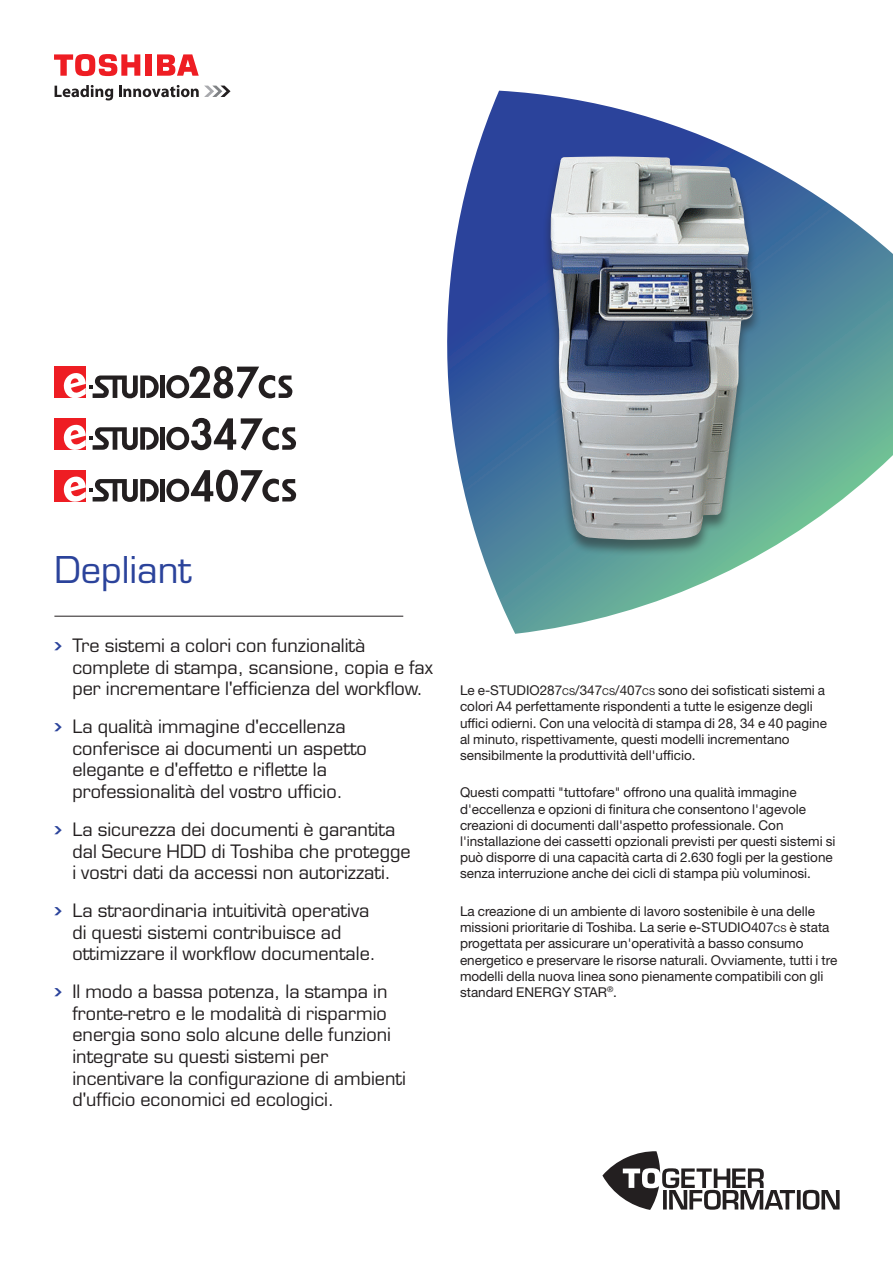
<style>
.page{position:relative;width:893px;height:1263px;background:#fff}
.page>*{position:absolute;margin:0;border:0;box-sizing:border-box;transform-origin:0 0}
.Collateral_type{font:36px "Eurostile LT Std";color:#2b439b}
.Highlight_bullets_BL{font:18px/21.6px "Eurostile LT Std";color:#231f20}
.Main_text_BLACK{font:13.5px/16.2px "Helvetica Neue LT Std";color:#231f20}
.s1{font-family:"Chevron";font-size:21px;color:#2b439b}
.s2{font-size:9.45px}
</style>
<div class="page">
<svg style="left:55px;top:85px;width:58px;height:15px"></svg>
<svg style="left:119px;top:85px;width:112px;height:12px"></svg>
<div style="left:146px;top:54px;width:6px;height:22px;background:#ee1d23"></div>
<svg style="left:157px;top:54px;width:42px;height:22px"></svg>
<svg style="left:54px;top:54px;width:86px;height:22px"></svg>
<svg style="left:447px;top:91px;width:446px;height:543px"></svg>
<hr style="left:54px;top:616px;width:349px;height:1px;background:#231f20">
<svg style="left:602px;top:1151px;width:238px;height:59px"></svg>
<div style="left:54px;top:367px;width:32px;height:31px;background:#ee1d23"></div>
<div style="left:160px;top:375px;width:5px;height:23px;background:#231f20"></div>
<svg style="left:63px;top:373px;width:96px;height:26px"></svg>
<svg style="left:166px;top:366px;width:126px;height:33px"></svg>
<div style="left:54px;top:418px;width:32px;height:32px;background:#ee1d23"></div>
<div style="left:160px;top:427px;width:5px;height:23px;background:#231f20"></div>
<svg style="left:63px;top:424px;width:96px;height:26px"></svg>
<svg style="left:166px;top:418px;width:130px;height:32px"></svg>
<div style="left:54px;top:470px;width:32px;height:31px;background:#ee1d23"></div>
<div style="left:160px;top:479px;width:5px;height:22px;background:#231f20"></div>
<svg style="left:62px;top:476px;width:97px;height:26px"></svg>
<svg style="left:166px;top:470px;width:130px;height:32px"></svg>
<div style="left:542px;top:157px;width:219px;height:399px;background:#231f20;opacity:.5"></div>
<img style="left:550px;top:156px;width:204px;height:384px">
<p class="Collateral_type" style="left:54px;top:548px;width:139px">Depliant</p>
<p class="Highlight_bullets_BL" style="left:72px;top:635px;width:362px;text-indent:-18px"><span class="s1">•</span> Tre sistemi a colori con funzionalità complete di stampa, scansione, copia e fax per incrementare l'efficienza del workflow.</p>
<p class="Highlight_bullets_BL" style="left:72px;top:716px;width:296px;text-indent:-18px"><span class="s1">•</span> La qualità immagine d'eccellenza conferisce ai documenti un aspetto elegante e d'effetto e riflette la professionalità del vostro ufficio.</p>
<p class="Highlight_bullets_BL" style="left:72px;top:819px;width:340px;text-indent:-18px"><span class="s1">•</span> La sicurezza dei documenti è garantita dal Secure HDD di Toshiba che protegge i vostri dati da accessi non autorizzati.</p>
<p class="Highlight_bullets_BL" style="left:72px;top:900px;width:305px;text-indent:-18px"><span class="s1">•</span> La straordinaria intuitività operativa di questi sistemi contribuisce ad ottimizzare il workflow documentale.</p>
<p class="Highlight_bullets_BL" style="left:72px;top:981px;width:335px;text-indent:-18px"><span class="s1">•</span> Il modo a bassa potenza, la stampa in fronte-retro e le modalità di risparmio energia sono solo alcune delle funzioni integrate su questi sistemi per incentivare la configurazione di ambienti d'ufficio economici ed ecologici.</p>
<p class="Main_text_BLACK" style="left:460px;top:682px;width:369px">Le e-STUDIO287<span class="s2">CS</span>/347<span class="s2">CS</span>/407<span class="s2">CS</span> sono dei sofisticati sistemi a colori A4 perfettamente rispondenti a tutte le esigenze degli uffici odierni. Con una velocità di stampa di 28, 34 e 40 pagine al minuto, rispettivamente, questi modelli incrementano sensibilmente la produttività dell'ufficio.</p>
<p class="Main_text_BLACK" style="left:460px;top:784px;width:377px">Questi compatti "tuttofare" offrono una qualità immagine d'eccellenza e opzioni di finitura che consentono l'agevole creazioni di documenti dall'aspetto professionale. Con l'installazione dei cassetti opzionali previsti per questi sistemi si può disporre di una capacità carta di 2.630 fogli per la gestione senza interruzione anche dei cicli di stampa più voluminosi.</p>
<p class="Main_text_BLACK" style="left:460px;top:903px;width:379px">La creazione di un ambiente di lavoro sostenibile è una delle missioni prioritarie di Toshiba. La serie e-STUDIO407<span class="s2">CS</span> è stata progettata per assicurare un'operatività a basso consumo energetico e preservare le risorse naturali. Ovviamente, tutti i tre modelli della nuova linea sono pienamente compatibili con gli standard ENERGY STAR<sup>®</sup>.</p>
</div>
